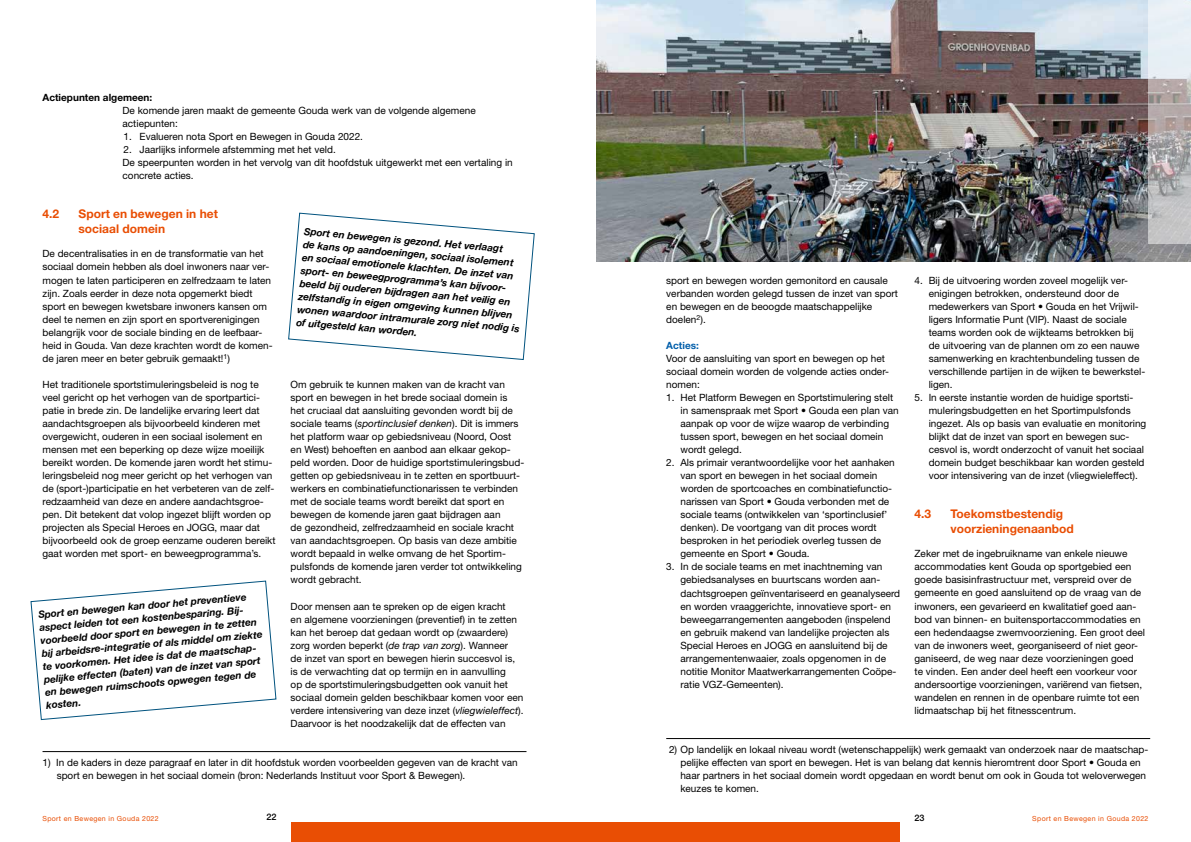
<style>
.page{position:relative;width:1191px;height:842px;background:#fff}
.page>*{position:absolute;margin:0;border:0;box-sizing:border-box;transform-origin:0 0}
.t1{font:700 12px/14.4px "Helvetica Neue LT Std";color:#e94e04}
.t2{font:10px/13px "Helvetica Neue LT Std";color:#000}
.t3{font:italic 700 10px/13px "Helvetica Neue LT Std";color:#000}
.t4{font:700 10px "Helvetica Neue LT Std";color:#000}
.t5{font:700 10px "Helvetica Neue LT Std";color:#005eaa}
.t6{font:500 9px "Helvetica Neue LT Std";color:#000}
.t7{font:7px "Helvetica Neue LT Std";letter-spacing:.05em;color:#e94e04}
.s1{font-style:italic}
</style>
<div class="page">
<div style="left:291px;top:822px;width:304px;height:20px;background:#e94e04"></div>
<div style="left:595px;top:822px;width:305px;height:20px;background:#e94e04"></div>
<svg style="left:288px;top:212px;width:247px;height:148px"></svg>
<svg style="left:30px;top:580px;width:247px;height:140px"></svg>
<hr style="left:43px;top:751px;width:483px;height:1px;background:#000">
<hr style="left:666px;top:738px;width:484px;height:1px;background:#000">
<img style="left:596px;top:0;width:595px;height:261px">
<svg style="left:1147px;top:0;width:44px;height:243px;background:#c3c3c5"></svg>
<p class="t4" style="left:43px;top:91px;width:111px">Actiepunten algemeen:</p>
<p class="t2" style="left:123px;top:104px;width:355px">De komende jaren maakt de gemeente Gouda werk van de volgende algemene actiepunten:</p>
<p class="t2" style="left:124px;top:130px;width:241px">1. Evalueren nota Sport en Bewegen in Gouda 2022.</p>
<p class="t2" style="left:123px;top:143px;width:392px">2. Jaarlijks informele afstemming met het veld.<br>De speerpunten worden in het vervolg van dit hoofdstuk uitgewerkt met een vertaling in concrete acties.</p>
<p class="t1" style="left:43px;top:207px;width:18px">4.2</p>
<p class="t1" style="left:79px;top:207px;width:141px">Sport en bewegen in het sociaal domein</p>
<p class="t2" style="left:43px;top:247px;width:232px">De decentralisaties in en de transformatie van het sociaal domein hebben als doel inwoners naar ver&shy;mogen te laten participeren en zelfredzaam te laten zijn. Zoals eerder in deze nota opgemerkt biedt sport en bewegen kwetsbare inwoners kansen om deel te nemen en zijn sport en sportverenigingen belangrijk voor de sociale binding en de leefbaar&shy;heid in Gouda. Van deze krachten wordt de komen&shy;de jaren meer en beter gebruik gemaakt!<sup>1</sup>)</p>
<p class="t2" style="left:43px;top:378px;width:235px">Het traditionele sportstimuleringsbeleid is nog te veel gericht op het verhogen van de sportpartici&shy;patie in brede zin. De landelijke ervaring leert dat aandachtsgroepen als bijvoorbeeld kinderen met overgewicht, ouderen in een sociaal isolement en mensen met een beperking op deze wijze moeilijk bereikt worden. De komende jaren wordt het stimu&shy;leringsbeleid nog meer gericht op het verhogen van de (sport-)participatie en het verbeteren van de zelf&shy;redzaamheid van deze en andere aandachtsgroe&shy;pen. Dit betekent dat volop ingezet blijft worden op projecten als Special Heroes en JOGG, maar dat bijvoorbeeld ook de groep eenzame ouderen bereikt gaat worden met sport- en beweegprogramma’s.</p>
<p class="t2" style="left:291px;top:378px;width:235px">Om gebruik te kunnen maken van de kracht van sport en bewegen in het brede sociaal domein is<br>het cruciaal dat aansluiting gevonden wordt bij de sociale teams (<span class="s1">sportinclusief denken</span>). Dit is immers het platform waar op gebiedsniveau (Noord, Oost en West) behoeften en aanbod aan elkaar gekop&shy;peld worden. Door de huidige sportstimuleringsbud&shy;getten op gebiedsniveau in te zetten en sportbuurt&shy;werkers en combinatiefunctionarissen te verbinden met de sociale teams wordt bereikt dat sport en bewegen de komende jaren gaat bijdragen aan<br>de gezondheid, zelfredzaamheid en sociale kracht van aandachtsgroepen. Op basis van deze ambitie wordt bepaald in welke omvang de het Sportim&shy;pulsfonds de komende jaren verder tot ontwikkeling wordt gebracht.</p>
<p class="t2" style="left:291px;top:599px;width:234px">Door mensen aan te spreken op de eigen kracht<br>en algemene voorzieningen (preventief) in te zetten kan het beroep dat gedaan wordt op (zwaardere) zorg worden beperkt (<span class="s1">de trap van zorg</span>). Wanneer<br>de inzet van sport en bewegen hierin succesvol is, is de verwachting dat op termijn en in aanvulling<br>op de sportstimuleringsbudgetten ook vanuit het sociaal domein gelden beschikbaar komen voor een verdere intensivering van deze inzet (<span class="s1">vliegwieleffect</span>).<br>Daarvoor is het noodzakelijk dat de effecten van</p>
<p class="t3" style="left:305px;top:225px;width:224px;rotate:5deg">Sport en bewegen is gezond. Het verlaagt<br>de kans op aandoeningen, sociaal isolement en sociaal emotionele klachten. De inzet van sport- en beweegprogramma’s kan bijvoor&shy;beeld bij ouderen bijdragen aan het veilig en zelfstandig in eigen omgeving kunnen blijven wonen waardoor intramurale zorg niet nodig is of uitgesteld kan worden.</p>
<p class="t3" style="left:38px;top:608px;width:223px;rotate:-5deg">Sport en bewegen kan door het preventieve aspect leiden tot een kostenbesparing. Bij&shy;voorbeeld door sport en bewegen in te zetten bij arbeidsre-integratie of als middel om ziekte te voorkomen. Het idee is dat de maatschap&shy;pelijke effecten (baten) van de inzet van sport en bewegen ruimschoots opwegen tegen de kosten.</p>
<p class="t2" style="left:57px;top:756px;width:462px;text-indent:-14px">1) In de kaders in deze paragraaf en later in dit hoofdstuk worden voorbeelden gegeven van de kracht van sport en bewegen in het sociaal domein (bron: Nederlands Instituut voor Sport &amp; Bewegen).</p>
<p class="t2" style="left:666px;top:273px;width:233px">sport en bewegen worden gemonitord en causale verbanden worden gelegd tussen de inzet van sport en bewegen en de beoogde maatschappelijke doelen<sup>2</sup>).</p>
<p class="t5" style="left:666px;top:339px;width:34px">Acties:</p>
<p class="t2" style="left:666px;top:352px;width:224px">Voor de aansluiting van sport en bewegen op het sociaal domein worden de volgende acties onder&shy;nomen:</p>
<p class="t2" style="left:680px;top:391px;width:220px;text-indent:-14px">1. Het Platform Bewegen en Sportstimulering stelt in samenspraak met Sport • Gouda een plan van aanpak op voor de wijze waarop de verbinding tussen sport, bewegen en het sociaal domein wordt gelegd.</p>
<p class="t2" style="left:680px;top:456px;width:216px;text-indent:-14px">2. Als primair verantwoordelijke voor het aanhaken van sport en bewegen in het sociaal domein worden de sportcoaches en combinatiefunctio&shy;narissen van Sport • Gouda verbonden met de sociale teams (ontwikkelen van ‘sportinclusief’ denken). De voortgang van dit proces wordt besproken in het periodiek overleg tussen de gemeente en Sport • Gouda.</p>
<p class="t2" style="left:680px;top:560px;width:221px;text-indent:-14px">3. In de sociale teams en met inachtneming van gebiedsanalyses en buurtscans worden aan&shy;dachtsgroepen geïnventariseerd en geanalyseerd en worden vraaggerichte, innovatieve sport- en beweegarrangementen aangeboden (inspelend en gebruik makend van landelijke projecten als Special Heroes en JOGG en aansluitend bij de arrangementenwaaier, zoals opgenomen in de notitie Monitor Maatwerkarrangementen Coöpe&shy;ratie VGZ-Gemeenten).</p>
<p class="t2" style="left:928px;top:273px;width:218px;text-indent:-14px">4. Bij de uitvoering worden zoveel mogelijk ver&shy;enigingen betrokken, ondersteund door de medewerkers van Sport • Gouda en het Vrijwil&shy;ligers Informatie Punt (VIP). Naast de sociale teams worden ook de wijkteams betrokken bij de uitvoering van de plannen om zo een nauwe samenwerking en krachtenbundeling tussen de verschillende partijen in de wijken te bewerkstel&shy;ligen.</p>
<p class="t2" style="left:928px;top:391px;width:219px;text-indent:-14px">5. In eerste instantie worden de huidige sportsti&shy;muleringsbudgetten en het Sportimpulsfonds ingezet. Als op basis van evaluatie en monitoring blijkt dat de inzet van sport en bewegen suc&shy;cesvol is, wordt onderzocht of vanuit het sociaal domein budget beschikbaar kan worden gesteld voor intensivering van de inzet (vliegwieleffect).</p>
<p class="t1" style="left:914px;top:506px;width:18px">4.3</p>
<p class="t1" style="left:950px;top:506px;width:125px">Toekomstbestendig voorzieningenaanbod</p>
<p class="t2" style="left:914px;top:547px;width:232px">Zeker met de ingebruikname van enkele nieuwe accommodaties kent Gouda op sportgebied een goede basisinfrastructuur met, verspreid over de gemeente en goed aansluitend op de vraag van de inwoners, een gevarieerd en kwalitatief goed aan&shy;bod van binnen- en buitensportaccommodaties en een hedendaagse zwemvoorziening. Een groot deel van de inwoners weet, georganiseerd of niet geor&shy;ganiseerd, de weg naar deze voorzieningen goed<br>te vinden. Een ander deel heeft een voorkeur voor andersoortige voorzieningen, variërend van fietsen, wandelen en rennen in de openbare ruimte tot een lidmaatschap bij het fitnesscentrum.</p>
<p class="t2" style="left:680px;top:743px;width:469px;text-indent:-11px">2) Op landelijk en lokaal niveau wordt (wetenschappelijk) werk gemaakt van onderzoek naar de maatschap&shy;pelijke effecten van sport en bewegen. Het is van belang dat kennis hieromtrent door Sport • Gouda en haar partners in het sociaal domein wordt opgedaan en wordt benut om ook in Gouda tot weloverwegen keuzes te komen.</p>
<p class="t7" style="left:43px;top:815px;width:118px">Sport en Bewegen in Gouda 2022</p>
<p class="t6" style="left:266px;top:812px;width:12px">22</p>
<p class="t6" style="left:914px;top:812px;width:12px">23</p>
<p class="t7" style="left:1032px;top:815px;width:118px">Sport en Bewegen in Gouda 2022</p>
</div>
